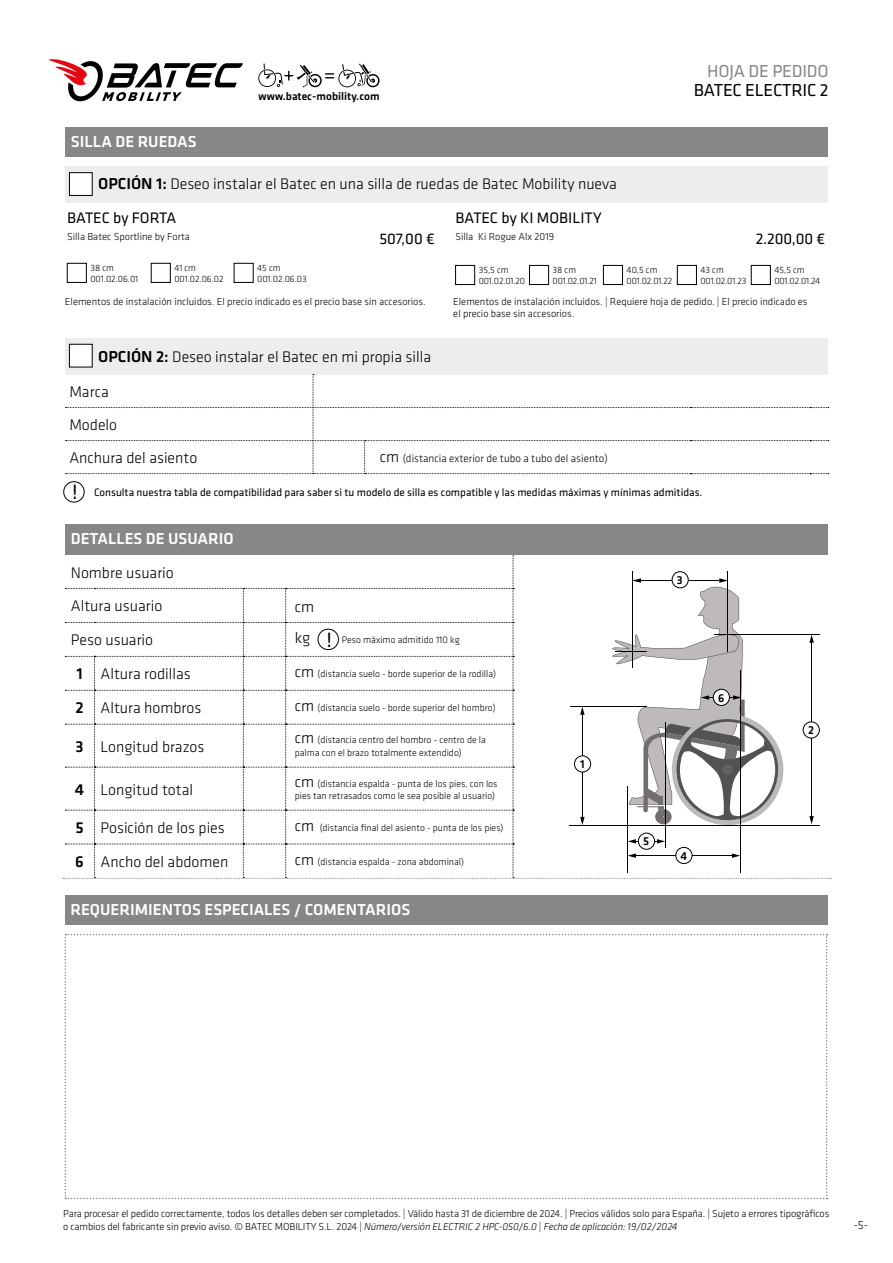
<style>
.page{position:relative;width:893px;height:1263px;background:#fff}
.page>*{position:absolute;margin:0;border:0;box-sizing:border-box;transform-origin:0 0}
.t1{font:20.85px "Klavika";color:#000}
.t2{font:18px "Klavika";letter-spacing:-.01em;color:#000}
.t3{font:18px "Klavika";letter-spacing:-.01em;color:#878787}
.t4{font:500 16.5px "Klavika";color:#fff}
.t5{font:300 15.9px/33px "Klavika";color:#000}
.t6{font:15.9px "Klavika";letter-spacing:-.005em;color:#000}
.t7{font:15.75px "Klavika";color:#000}
.t8{font:500 12px "Klavika";color:#000}
.t9{font:300 12px "Klavika";color:#000}
.t10{font:500 11.4px "Klavika";color:#000}
.t11{font:11.1px "Klavika";color:#000}
.t12{font:300 11.1px "Klavika";color:#000}
.t13{font:300 10.5px/12px "Klavika";color:#000}
.t14{font:300 9.9px/12.8px "Klavika";color:#000}
.t15{font:300 9.45px/11.4px "Klavika";letter-spacing:-.015em;color:#000}
.s1{font-weight:500;font-size:16.35px}
.s2{font-size:15.9px}
.s3{font-weight:500;font-size:16.5px}
.s4{font-style:italic}
</style>
<div class="page">
<svg style="left:48px;top:59px;width:195px;height:42px"></svg>
<svg style="left:258px;top:64px;width:122px;height:24px"></svg>
<div style="left:65px;top:128px;width:763px;height:29px;background:#878787"></div>
<div style="left:65px;top:166px;width:763px;height:37px;background:#ededed"></div>
<div style="left:69px;top:173px;width:23px;height:22px;background:#fff"></div>
<div style="left:69px;top:172px;width:23px;height:24px;border:1px solid #000"></div>
<div style="left:65px;top:338px;width:763px;height:36px;background:#ededed"></div>
<svg style="left:65px;top:374px;width:764px;height:100px"></svg>
<div style="left:63px;top:481px;width:22px;height:21px;border:1px solid #000;border-radius:50%"></div>
<div style="left:69px;top:344px;width:23px;height:23px;background:#fff"></div>
<div style="left:69px;top:344px;width:23px;height:23px;border:1px solid #000"></div>
<div style="left:65px;top:525px;width:763px;height:30px;background:#878787"></div>
<svg style="left:63px;top:555px;width:768px;height:324px"></svg>
<div style="left:67px;top:263px;width:20px;height:20px;border:1px solid #000"></div>
<div style="left:455px;top:265px;width:20px;height:20px;border:1px solid #000"></div>
<div style="left:151px;top:263px;width:19px;height:20px;border:1px solid #000"></div>
<div style="left:529px;top:265px;width:20px;height:20px;border:1px solid #000"></div>
<div style="left:234px;top:263px;width:19px;height:20px;border:1px solid #000"></div>
<div style="left:603px;top:265px;width:20px;height:20px;border:1px solid #000"></div>
<div style="left:677px;top:265px;width:20px;height:20px;border:1px solid #000"></div>
<div style="left:751px;top:265px;width:19px;height:20px;border:1px solid #000"></div>
<svg style="left:65px;top:934px;width:763px;height:265px"></svg>
<div style="left:65px;top:895px;width:762px;height:30px;background:#878787"></div>
<p class="t10" style="left:258px;top:89px;width:123px">www.batec-mobility.com</p>
<h3 class="t4" style="left:71px;top:131px;width:127px">SILLA DE RUEDAS</h3>
<h3 class="t5" style="left:98px;top:167px;width:520px"><span class="s1">OPCIÓN 1:</span> Deseo instalar el Batec en una silla de ruedas de Batec Mobility nueva</h3>
<h2 class="t3" style="left:707px;top:59px;width:123px">HOJA DE PEDIDO</h2>
<h2 class="t2" style="left:694px;top:79px;width:137px">BATEC ELECTRIC 2</h2>
<h3 class="t7" style="left:67px;top:208px;width:111px">BATEC by FORTA</h3>
<p class="t13" style="left:67px;top:231px;width:124px">Silla Batec Sportline by Forta</p>
<h3 class="t6" style="left:379px;top:229px;width:57px">507,00 €</h3>
<h3 class="t7" style="left:455px;top:208px;width:148px">BATEC by KI MOBILITY</h3>
<p class="t13" style="left:455px;top:231px;width:100px">Silla Ki Rogue Alx 2019</p>
<h3 class="t6" style="left:756px;top:229px;width:71px">2.200,00 €</h3>
<p class="t15" style="left:90px;top:262px;width:49px">38 cm<br>001.02.06.01</p>
<p class="t15" style="left:479px;top:264px;width:48px">35,5 cm<br>001.02.01.20</p>
<p class="t15" style="left:174px;top:262px;width:51px">41 cm<br>001.02.06.02</p>
<p class="t15" style="left:553px;top:264px;width:46px">38 cm<br>001.02.01.21</p>
<p class="t15" style="left:257px;top:262px;width:51px">45 cm<br>001.02.06.03</p>
<p class="t15" style="left:627px;top:264px;width:47px">40,5 cm<br>001.02.01.22</p>
<p class="t15" style="left:700px;top:264px;width:47px">43 cm<br>001.02.01.23</p>
<p class="t15" style="left:774px;top:264px;width:47px">45,5 cm<br>001.02.01.24</p>
<p class="t13" style="left:453px;top:295px;width:356px">Elementos de instalación incluidos. | Requiere hoja de pedido. | El precio indicado es el precio base sin accesorios.</p>
<p class="t13" style="left:65px;top:295px;width:362px">Elementos de instalación incluidos. El precio indicado es el precio base sin accesorios.</p>
<h3 class="t5" style="left:98px;top:340px;width:334px"><span class="s1">OPCIÓN 2:</span> Deseo instalar el Batec en mi propia silla</h3>
<h3 class="t5" style="left:69px;top:375px;width:129px">Marca<br>Modelo<br>Anchura del asiento</h3>
<p class="t12" style="left:380px;top:452px;width:229px"><span class="s2">cm</span> (distancia exterior de tubo a tubo del asiento)</p>
<p class="t11" style="left:94px;top:485px;width:610px">Consulta nuestra tabla de compatibilidad para saber si tu modelo de silla es compatible y las medidas máximas y mínimas admitidas.</p>
<h1 class="t1" style="left:72px;top:479px;width:7px">!</h1>
<h3 class="t4" style="left:71px;top:528px;width:165px">DETALLES DE USUARIO</h3>
<h3 class="t5" style="left:71px;top:555px;width:104px;line-height:33.9px">Nombre usuario<br>Altura usuario</h3>
<h3 class="t5" style="left:295px;top:590px;width:21px">cm</h3>
<h3 class="t5" style="left:71px;top:623px;width:84px">Peso usuario</h3>
<h3 class="t5" style="left:295px;top:621px;width:17px">kg</h3>
<p class="t14" style="left:342px;top:633px;width:120px">Peso máximo admitido 110 kg</p>
<h3 class="t5" style="left:76px;top:657px;width:116px"><span class="s3">1</span> Altura rodillas</h3>
<p class="t14" style="left:295px;top:667px;width:203px"><span class="s2">cm</span> (distancia suelo - borde superior de la rodilla)</p>
<h3 class="t5" style="left:75px;top:691px;width:127px"><span class="s3">2</span> Altura hombros</h3>
<p class="t14" style="left:295px;top:701px;width:202px"><span class="s2">cm</span> (distancia suelo - borde superior del hombro)</p>
<h3 class="t5" style="left:75px;top:730px;width:130px"><span class="s3">3</span> Longitud brazos</h3>
<p class="t14" style="left:295px;top:733px;width:193px"><span class="s2">cm</span> (distancia centro del hombro - centro de la palma con el brazo totalmente extendido)</p>
<h3 class="t5" style="left:75px;top:773px;width:120px"><span class="s3">4</span> Longitud total</h3>
<p class="t14" style="left:295px;top:777px;width:204px;line-height:12px"><span class="s2">cm</span> (distancia espalda - punta de los pies, con los pies tan retrasados como le sea posible al usuario)</p>
<h3 class="t5" style="left:75px;top:811px;width:151px"><span class="s3">5</span> Posición de los pies</h3>
<p class="t14" style="left:295px;top:821px;width:210px"><span class="s2">cm</span> (distancia final del asiento - punta de los pies)</p>
<h3 class="t5" style="left:75px;top:845px;width:155px"><span class="s3">6</span> Ancho del abdomen</h3>
<p class="t14" style="left:295px;top:855px;width:171px"><span class="s2">cm</span> (distancia espalda - zona abdominal)</p>
<h1 class="t1" style="left:326px;top:626px;width:7px">!</h1>
<h3 class="t4" style="left:71px;top:898px;width:341px">REQUERIMIENTOS ESPECIALES / COMENTARIOS</h3>
<p class="t8" style="left:580px;top:756px;width:6px">1</p>
<p class="t8" style="left:677px;top:572px;width:7px">3</p>
<p class="t8" style="left:718px;top:689px;width:8px">6</p>
<p class="t8" style="left:643px;top:833px;width:8px">5</p>
<p class="t8" style="left:680px;top:848px;width:8px">4</p>
<p class="t8" style="left:808px;top:722px;width:7px">2</p>
<p class="t13" style="left:63px;top:1207px;width:768px;line-height:12.6px">Para procesar el pedido correctamente, todos los detalles deben ser completados. | Válido hasta 31 de diciembre de 2024. | Precios válidos solo para España. | Sujeto a errores tipográficos o cambios del fabricante sin previo aviso. © BATEC MOBILITY S.L. 2024 | <span class="s4">Número/versión ELECTRIC 2 HPC-050/6.0</span> | <span class="s4">Fecha de aplicación: 19/02/2024</span></p>
<p class="t9" style="left:854px;top:1217px;width:16px">-5-</p>
</div>
